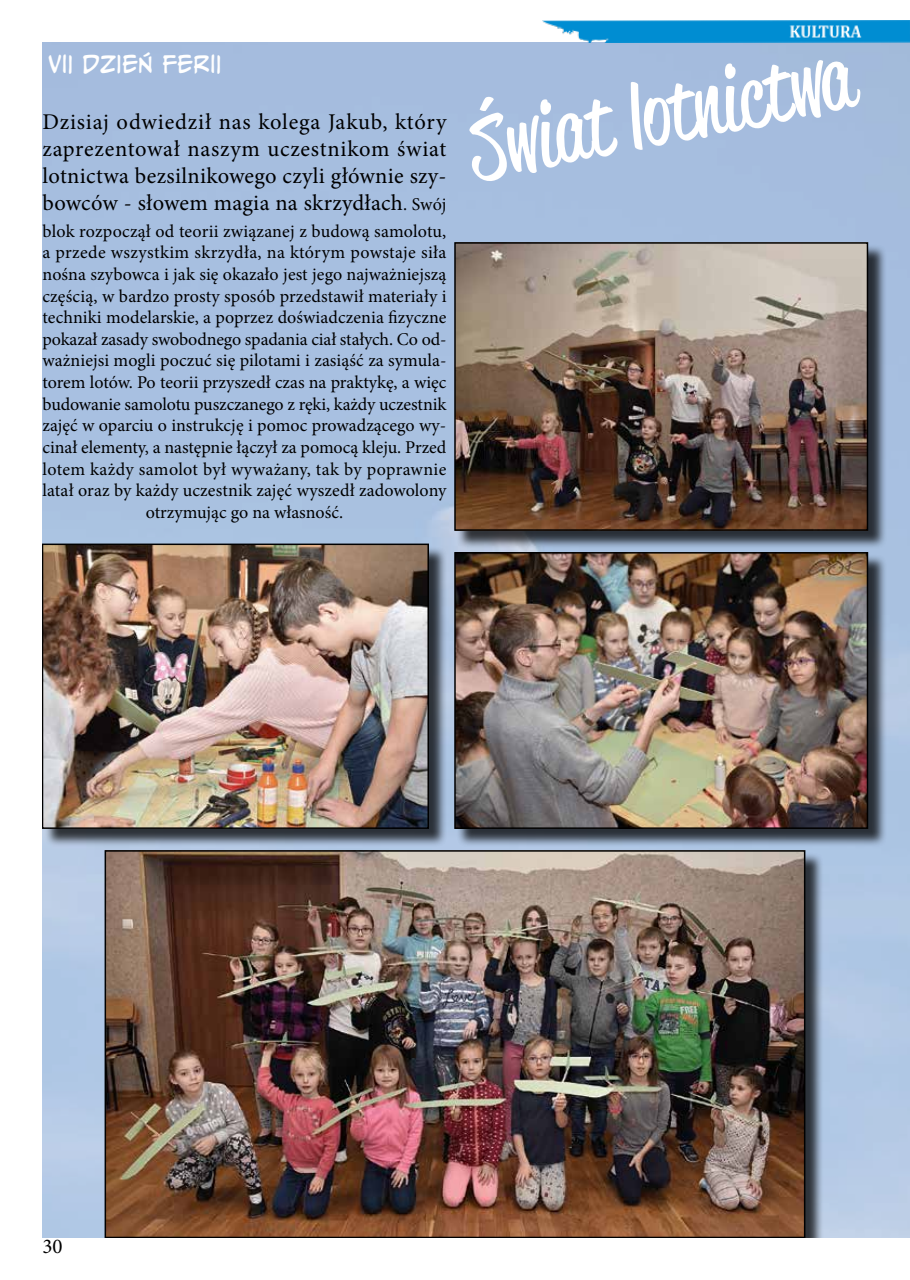
<style>
.page{position:relative;width:910px;height:1280px;background:#fff}
.page>*{position:absolute;margin:0;border:0;box-sizing:border-box;transform-origin:0 0}
.t1{font:87px "Reklame Script";color:#fff}
.t2{font:22.5px/27px "Minion Pro";letter-spacing:.01em;color:#000;text-align:justify}
.t3{font:22.5px "CC Meanwhile";color:#fff}
.t4{font:21px "Minion Pro";color:#000}
.t5{font:18px/21.6px "Minion Pro";letter-spacing:.005em;color:#000;text-align:center}
.s1{font-size:18px}
</style>
<div class="page">
<img style="left:43px;top:43px;width:867px;height:1194px">
<div style="left:44px;top:546px;width:403px;height:302px;background:#000;opacity:.75"></div>
<img style="left:46px;top:547px;width:380px;height:279px">
<div style="left:43px;top:544px;width:386px;height:285px;border:2px solid #000"></div>
<div style="left:456px;top:244px;width:431px;height:306px;background:#000;opacity:.75"></div>
<img style="left:457px;top:245px;width:408px;height:283px">
<div style="left:454px;top:242px;width:414px;height:289px;border:2px solid #000"></div>
<div style="left:107px;top:852px;width:717px;height:385px;background:#000;opacity:.75"></div>
<img style="left:108px;top:853px;width:694px;height:381px">
<div style="left:105px;top:850px;width:700px;height:387px;border:2px solid #000"></div>
<div style="left:456px;top:554px;width:431px;height:293px;background:#000;opacity:.75"></div>
<img style="left:457px;top:555px;width:408px;height:271px">
<div style="left:454px;top:552px;width:414px;height:277px;border:2px solid #000"></div>
<img style="left:543px;top:21px;width:367px;height:22px">
<p class="t3" style="left:49px;top:50px;width:174px">VII DZIEŃ FERII</p>
<p class="t2" style="left:43px;top:108px;width:406px">Dzisiaj odwiedził nas kolega Jakub, który zaprezentował naszym uczestnikom świat lotnictwa bezsilnikowego czyli głównie szy&shy;bowców - słowem magia na skrzydłach<span class="s1">. Swój</span></p>
<p class="t5" style="left:43px;top:220px;width:406px">blok rozpoczął od teorii związanej z budową samolotu, a przede wszystkim skrzydła, na którym powstaje siła nośna szybowca i jak się okazało jest jego najważniejszą częścią, w bardzo prosty sposób przedstawił materiały i techniki modelarskie, a poprzez doświadczenia fizyczne pokazał zasady swobodnego spadania ciał stałych. Co od&shy;ważniejsi mogli poczuć się pilotami i zasiąść za symula&shy;torem lotów. Po teorii przyszedł czas na praktykę, a więc budowanie samolotu puszczanego z ręki, każdy uczestnik zajęć w oparciu o instrukcję i pomoc prowadzącego wy&shy;cinał elementy, a następnie łączył za pomocą kleju. Przed lotem każdy samolot był wyważany, tak by poprawnie latał oraz by każdy uczestnik zajęć wyszedł zadowolony otrzymując go na własność.</p>
<h1 class="t1" style="left:459px;top:91px;width:390px;rotate:-11deg">Świat lotnictwa</h1>
<p class="t4" style="left:43px;top:1232px;width:22px">30</p>
</div>
